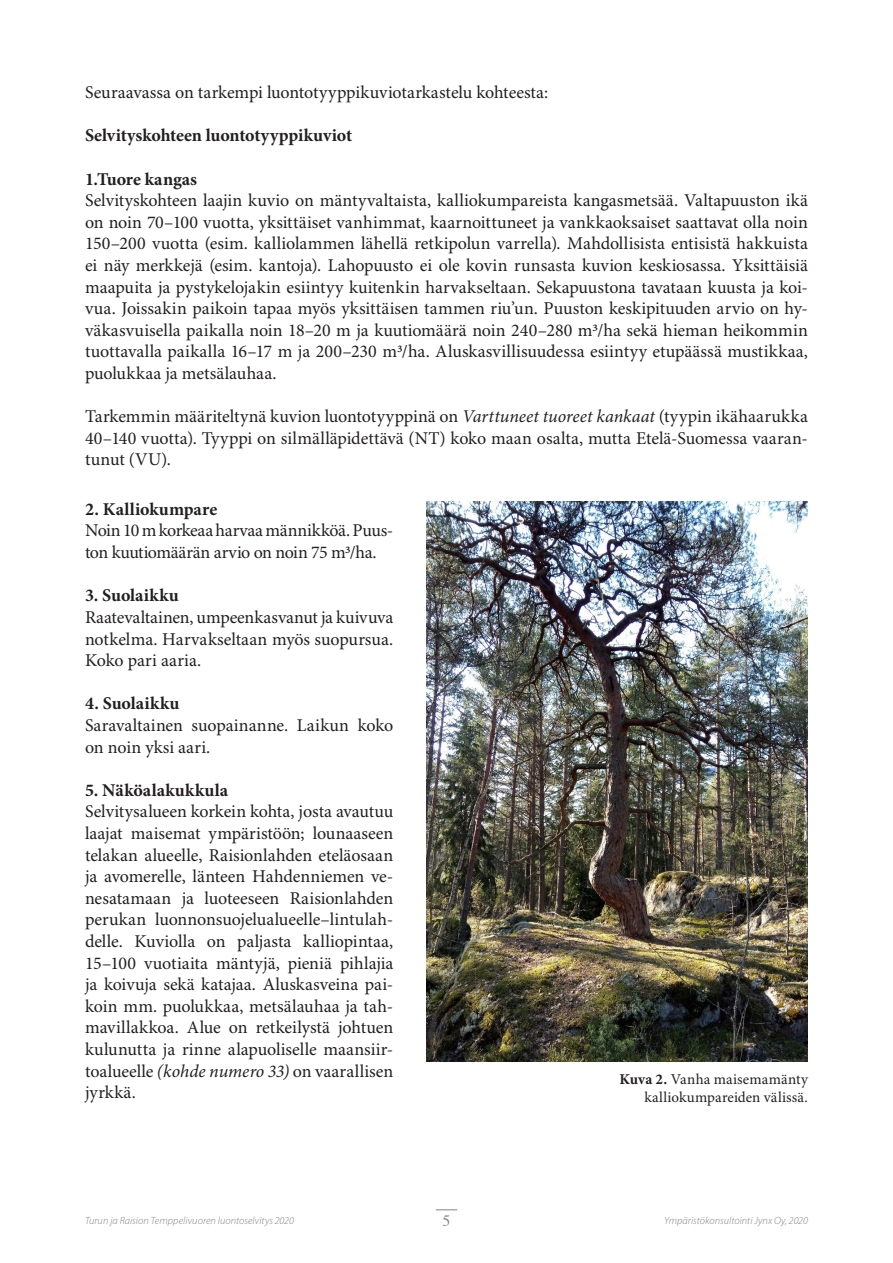
<style>
.page{position:relative;width:893px;height:1263px;background:#fff}
.page>*{position:absolute;margin:0;border:0;box-sizing:border-box;transform-origin:0 0}
.t1{font:18px/21.6px "Minion Pro";letter-spacing:-.005em;color:#231f20;text-align:justify}
.t2{font:700 18px "Minion Pro";color:#231f20}
.t3{font:18px/21.6px "Minion Pro";letter-spacing:-.025em;color:#231f20}
.t4{font:15.75px "Times";color:#808285}
.t5{font:15px/18px "Minion Pro";letter-spacing:.01em;color:#231f20;text-align:right}
.t6{font:italic 300 10.5px "Myriad Pro";letter-spacing:.005em;color:#808285}
.s1{font-style:italic}
.s2{font-weight:700}
</style>
<div class="page">
<svg style="left:436px;top:1209px;width:21px;height:1px"></svg>
<img style="left:426px;top:502px;width:382px;height:559px">
<p class="t1" style="left:85px;top:82px;width:465px">Seuraavassa on tarkempi luontotyyppikuviotarkastelu kohteesta:</p>
<p class="t2" style="left:85px;top:125px;width:269px">Selvityskohteen luontotyyppikuviot</p>
<p class="t2" style="left:85px;top:168px;width:114px">1.Tuore kangas</p>
<p class="t1" style="left:85px;top:190px;width:724px">Selvityskohteen laajin kuvio on mäntyvaltaista, kalliokumpareista kangasmetsää. Valtapuuston ikä on noin 70–100 vuotta, yksittäiset vanhimmat, kaarnoittuneet ja vankkaoksaiset saattavat olla noin 150–200 vuotta (esim. kalliolammen lähellä retkipolun varrella). Mahdollisista entisistä hakkuista ei näy merkkejä (esim. kantoja). Lahopuusto ei ole kovin runsasta kuvion keskiosassa. Yksittäisiä maapuita ja pystykelojakin esiintyy kuitenkin harvakseltaan. Sekapuustona tavataan kuusta ja koi&shy;vua. Joissakin paikoin tapaa myös yksittäisen tammen riu’un. Puuston keskipituuden arvio on hy&shy;väkasvuisella paikalla noin 18–20 m ja kuutiomäärä noin 240–280 m3/ha sekä hieman heikommin tuottavalla paikalla 16–17 m ja 200–230 m3/ha. Aluskasvillisuudessa esiintyy etupäässä mustikkaa, puolukkaa ja metsälauhaa.</p>
<p class="t1" style="left:85px;top:406px;width:724px">Tarkemmin määriteltynä kuvion luontotyyppinä on <span class="s1">Varttuneet tuoreet kankaat</span> (tyypin ikähaarukka 40–140 vuotta). Tyyppi on silmälläpidettävä (NT) koko maan osalta, mutta Etelä-Suomessa vaaran&shy;tunut (VU).</p>
<p class="t2" style="left:85px;top:498px;width:134px">2. Kalliokumpare</p>
<p class="t3" style="left:85px;top:521px;width:310px">Noin 10 m korkeaa harvaa männikköä. Puus&shy;ton kuutiomäärän arvio on noin 75 m3/ha.</p>
<p class="t2" style="left:85px;top:585px;width:95px">3. Suolaikku</p>
<p class="t1" style="left:85px;top:607px;width:310px">Raatevaltainen, umpeenkasvanut ja kuivuva notkelma. Harvakseltaan myös suopursua.<br>Koko pari aaria.</p>
<p class="t2" style="left:85px;top:693px;width:96px">4. Suolaikku</p>
<p class="t1" style="left:85px;top:715px;width:310px">Saravaltainen suopainanne. Laikun koko on noin yksi aari.</p>
<p class="t2" style="left:85px;top:779px;width:145px">5. Näköalakukkula</p>
<p class="t1" style="left:85px;top:801px;width:310px">Selvitysalueen korkein kohta, josta avautuu laajat maisemat ympäristöön; lounaaseen telakan alueelle, Raisionlahden eteläosaan ja avomerelle, länteen Hahdenniemen ve&shy;nesatamaan ja luoteeseen Raisionlahden perukan luonnonsuojelualueelle–lintulah&shy;delle. Kuviolla on paljasta kalliopintaa, 15–100 vuotiaita mäntyjä, pieniä pihlajia ja koivuja sekä katajaa. Aluskasveina pai&shy;koin mm. puolukkaa, metsälauhaa ja tah&shy;mavillakkoa. Alue on retkeilystä johtuen kulunutta ja rinne alapuoliselle maansiir&shy;toalueelle <span class="s1">(kohde numero 33)</span> on vaarallisen jyrkkä.</p>
<p class="t5" style="left:619px;top:1071px;width:190px"><span class="s2">Kuva 2.</span> Vanha maisemamänty kalliokumpareiden välissä.</p>
<p class="t6" style="left:85px;top:1215px;width:210px">Turun ja Raision Temppelivuoren luontoselvitys 2020</p>
<p class="t4" style="left:443px;top:1205px;width:9px">5</p>
<p class="t6" style="left:664px;top:1215px;width:145px">Ympäristökonsultointi Jynx Oy, 2020</p>
</div>
